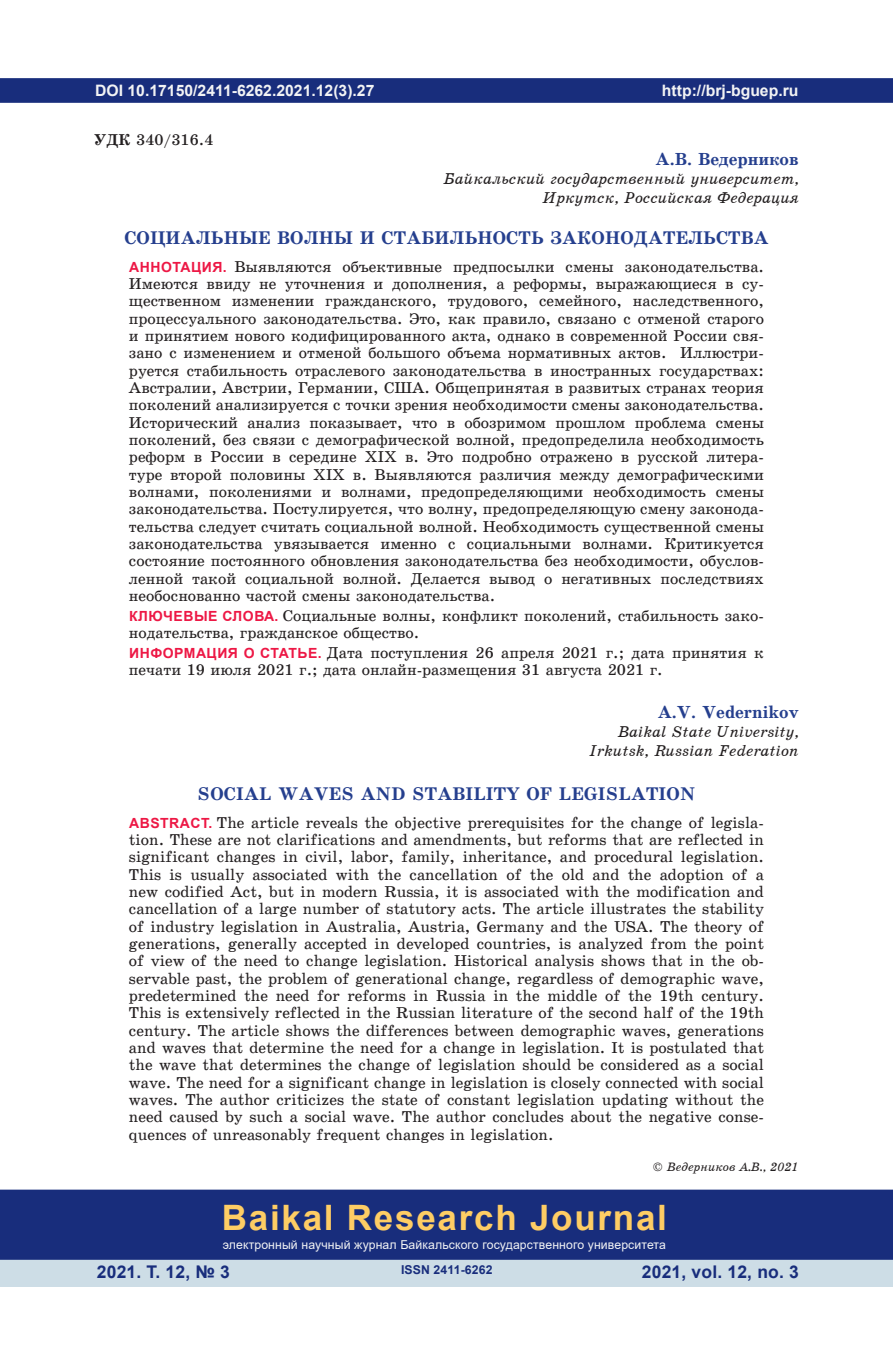
<style>
.page{position:relative;width:893px;height:1360px;background:#fff}
.page>*{position:absolute;margin:0;border:0;box-sizing:border-box;transform-origin:0 0}
.t1{font:700 35px "Arial";letter-spacing:.05em;color:#fecd64}
.t2{font:18.38px "School Book C Bold";letter-spacing:.01em;color:#253f8e}
.t3{font:700 17.5px "Arial";letter-spacing:.01em;color:#182d7c}
.t4{font:17.5px "School Book C Bold";color:#253f8e}
.t5{font:15.75px/17.3px "School Book C";color:#231f20;text-align:justify}
.t6{font:15.75px/18.9px "School Book C Italic";color:#231f20;text-align:right}
.t7{font:700 15.75px "Arial";color:#f2f3f4}
.t8{font:12.25px "Arial";letter-spacing:.01em;color:#f2f3f4}
.t9{font:12.25px "School Book C Italic";color:#231f20}
.t10{font:700 12.25px "Arial";letter-spacing:.01em;color:#182d7c}
.s1{font-family:"School Book C Bold"}
.s2{font-family:"Arial";font-weight:700;font-size:14px;color:#ed1845}
</style>
<div class="page">
<div style="left:0;top:78px;width:893px;height:25px;background:#182d7c;border:2px solid #182d7c"></div>
<div style="left:0;top:1258px;width:893px;height:28px;background:#cddde6"></div>
<div style="left:0;top:1189px;width:893px;height:70px;background:#182d7c;border:2px solid #182d7c"></div>
<p class="t7" style="left:95px;top:79px;width:281px">DOI 10.17150/2411-6262.2021.12(3).27</p>
<p class="t5" style="left:94px;top:131px;width:121px"><span class="s1">УДК</span> 340/316.4</p>
<p class="t7" style="left:662px;top:79px;width:138px">http://brj-bguep.ru</p>
<p class="t4" style="left:656px;top:150px;width:145px">А.В. Ведерников</p>
<p class="t6" style="left:443px;top:169px;width:357px">Байкальский государственный университет,<br>Иркутск, Российская Федерация</p>
<p class="t2" style="left:124px;top:228px;width:646px">СОЦИАЛЬНЫЕ ВОЛНЫ И СТАБИЛЬНОСТЬ ЗАКОНОДАТЕЛЬСТВА</p>
<p class="t5" style="left:129px;top:258px;width:637px"><span class="s2">АННОТАЦИЯ.</span> Выявляются объективные предпосылки смены законодательства.<br>Имеются ввиду не уточнения и дополнения, а реформы, выражающиеся в су&shy;щественном изменении гражданского, трудового, семейного, наследственного, процессуального законодательства. Это, как правило, связано с отменой старого и принятием нового кодифицированного акта, однако в современной России свя&shy;зано с изменением и отменой большого объема нормативных актов. Иллюстри&shy;руется стабильность отраслевого законодательства в иностранных государствах:<br>Австралии, Австрии, Германии, США. Общепринятая в развитых странах теория поколений анализируется с точки зрения необходимости смены законодательства.<br>Исторический анализ показывает, что в обозримом прошлом проблема смены поколений, без связи с демографической волной, предопределила необходимость реформ в России в середине XIX в. Это подробно отражено в русской литера&shy;туре второй половины XIX в. Выявляются различия между демографическими волнами, поколениями и волнами, предопределяющими необходимость смены законодательства. Постулируется, что волну, предопределяющую смену законода&shy;тельства следует считать социальной волной. Необходимость существенной смены законодательства увязывается именно с социальными волнами. Критикуется состояние постоянного обновления законодательства без необходимости, обуслов&shy;ленной такой социальной волной. Делается вывод о негативных последствиях необоснованно частой смены законодательства.</p>
<p class="t5" style="left:129px;top:607px;width:636px"><span class="s2">КЛЮЧЕВЫЕ СЛОВА.</span> Социальные волны, конфликт поколений, стабильность зако&shy;нодательства, гражданское общество.</p>
<p class="t5" style="left:129px;top:644px;width:636px"><span class="s2">ИНФОРМАЦИЯ О СТАТЬЕ.</span> Дата поступления 26 апреля 2021 г.; дата принятия к печати 19 июля 2021 г.; дата онлайн-размещения 31 августа 2021 г.</p>
<p class="t4" style="left:658px;top:702px;width:142px">A.V. Vedernikov</p>
<p class="t6" style="left:589px;top:722px;width:211px">Baikal State University,<br>Irkutsk, Russian Federation</p>
<p class="t2" style="left:198px;top:784px;width:499px">SOCIAL WAVES AND STABILITY OF LEGISLATION</p>
<p class="t5" style="left:129px;top:813px;width:637px"><span class="s2">ABSTRACT.</span> The article reveals the objective prerequisites for the change of legisla&shy;tion. These are not clarifications and amendments, but reforms that are reflected in significant changes in civil, labor, family, inheritance, and procedural legislation.<br>This is usually associated with the cancellation of the old and the adoption of a new codified Act, but in modern Russia, it is associated with the modification and cancellation of a large number of statutory acts. The article illustrates the stability of industry legislation in Australia, Austria, Germany and the USA. The theory of generations, generally accepted in developed countries, is analyzed from the point of view of the need to change legislation. Historical analysis shows that in the ob&shy;servable past, the problem of generational change, regardless of demographic wave, predetermined the need for reforms in Russia in the middle of the 19th century.<br>This is extensively reflected in the Russian literature of the second half of the 19th century. The article shows the differences between demographic waves, generations and waves that determine the need for a change in legislation. It is postulated that the wave that determines the change of legislation should be considered as a social wave. The need for a significant change in legislation is closely connected with social waves. The author criticizes the state of constant legislation updating without the need caused by such a social wave. The author concludes about the negative conse&shy;quences of unreasonably frequent changes in legislation.</p>
<p class="t9" style="left:653px;top:1160px;width:147px">© Ведерников А.В., 2021</p>
<h1 class="t1" style="left:222px;top:1192px;width:447px">Baikal Research Journal</h1>
<p class="t8" style="left:223px;top:1236px;width:445px">электронный научный журнал Байкальского государственного университета</p>
<p class="t3" style="left:97px;top:1259px;width:135px">2021. Т. 12, № 3</p>
<p class="t3" style="left:642px;top:1259px;width:159px">2021, vol. 12, no. 3</p>
<p class="t10" style="left:401px;top:1261px;width:93px">ISSN 2411-6262</p>
</div>
